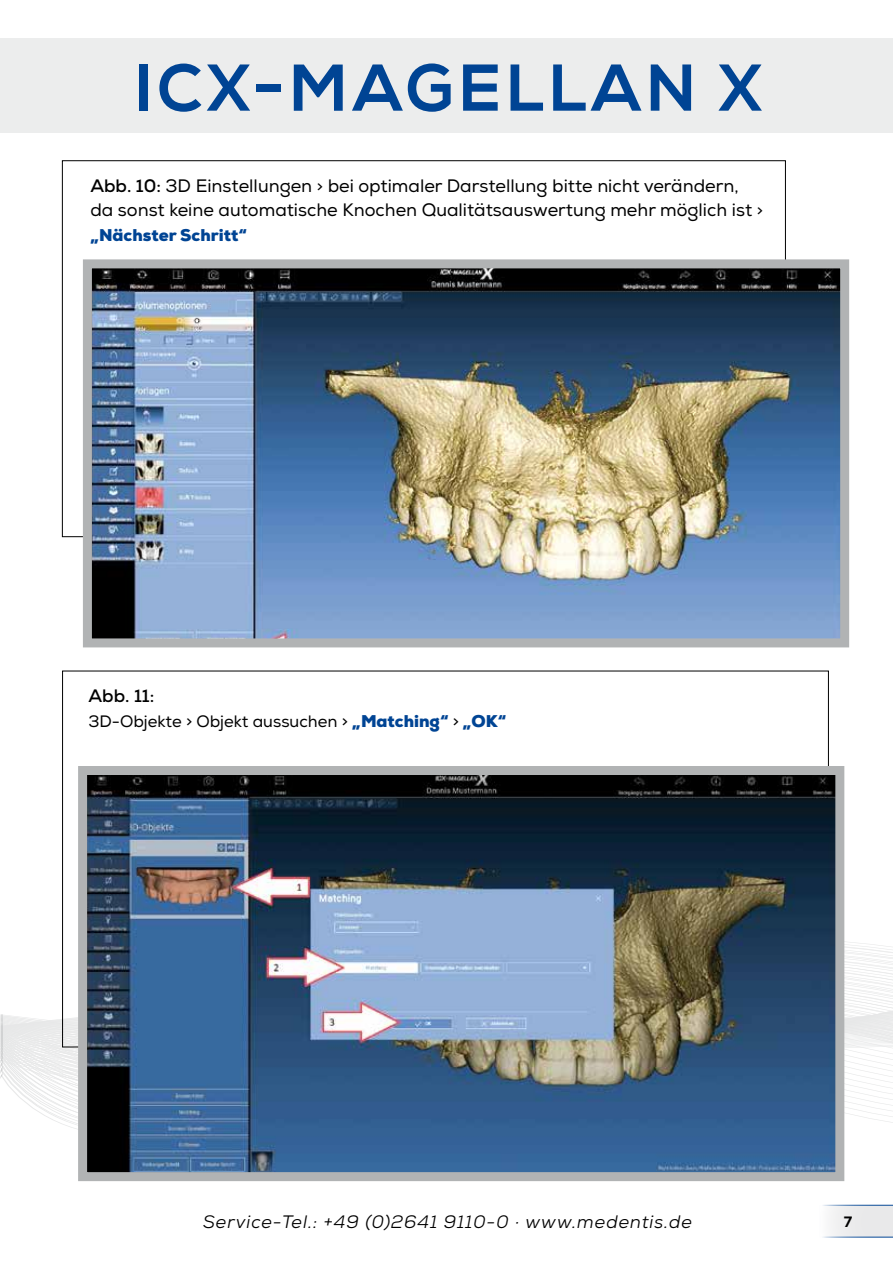
<style>
.page{position:relative;width:893px;height:1263px;background:#fff}
.page>*{position:absolute;margin:0;border:0;box-sizing:border-box;transform-origin:0 0}
.t1{font:66px "Nexa X Bold";letter-spacing:.055em;color:#004494}
.t2{font:18px/24.6px "Nexa";color:#000}
.t3{font:italic 18px "Nexa";letter-spacing:.05em;color:#000}
.t4{font:700 18px "Nexa";color:#000}
.t5{font:16.5px "Nexa";color:#000}
.t6{font:900 16.5px "Nexa";color:#004494}
.t7{font:15px "Nexa X Bold";color:#000}
.s1{font-weight:700}
.s2{font-size:16.5px}
.s3{font-weight:900;color:#004494}
</style>
<div class="page">
<svg style="left:823px;top:1205px;width:70px;height:32px"></svg>
<div style="left:0;top:38px;width:893px;height:95px;background:#eceded"></div>
<svg style="left:0;top:1015px;width:1px;height:63px"></svg>
<svg style="left:1px;top:1004px;width:892px;height:124px"></svg>
<img style="left:78px;top:255px;width:772px;height:393px">
<img style="left:74px;top:761px;width:775px;height:421px">
<h1 class="t1" style="left:133px;top:47px;width:630px">ICX-MAGELLAN X</h1>
<p class="t2" style="left:90px;top:174px;width:674px"><span class="s1">Abb. 10:</span> 3D Einstellungen <span class="s2">&gt;</span> bei optimaler Darstellung bitte nicht verändern, da sonst keine automatische Knochen Qualitätsauswertung mehr möglich ist <span class="s2">&gt;</span></p>
<p class="t6" style="left:90px;top:224px;width:158px">„Nächster Schritt“</p>
<p class="t4" style="left:88px;top:684px;width:67px">Abb. 11:</p>
<p class="t5" style="left:88px;top:711px;width:419px">3D-Objekte &gt; Objekt aussuchen &gt; <span class="s3">„Matching“</span> &gt; <span class="s3">„OK“</span></p>
<p class="t3" style="left:203px;top:1210px;width:490px">Service-Tel.: +49 (0)2641 9110-0 · www.medentis.de</p>
<p class="t7" style="left:844px;top:1212px;width:10px">7</p>
</div>
